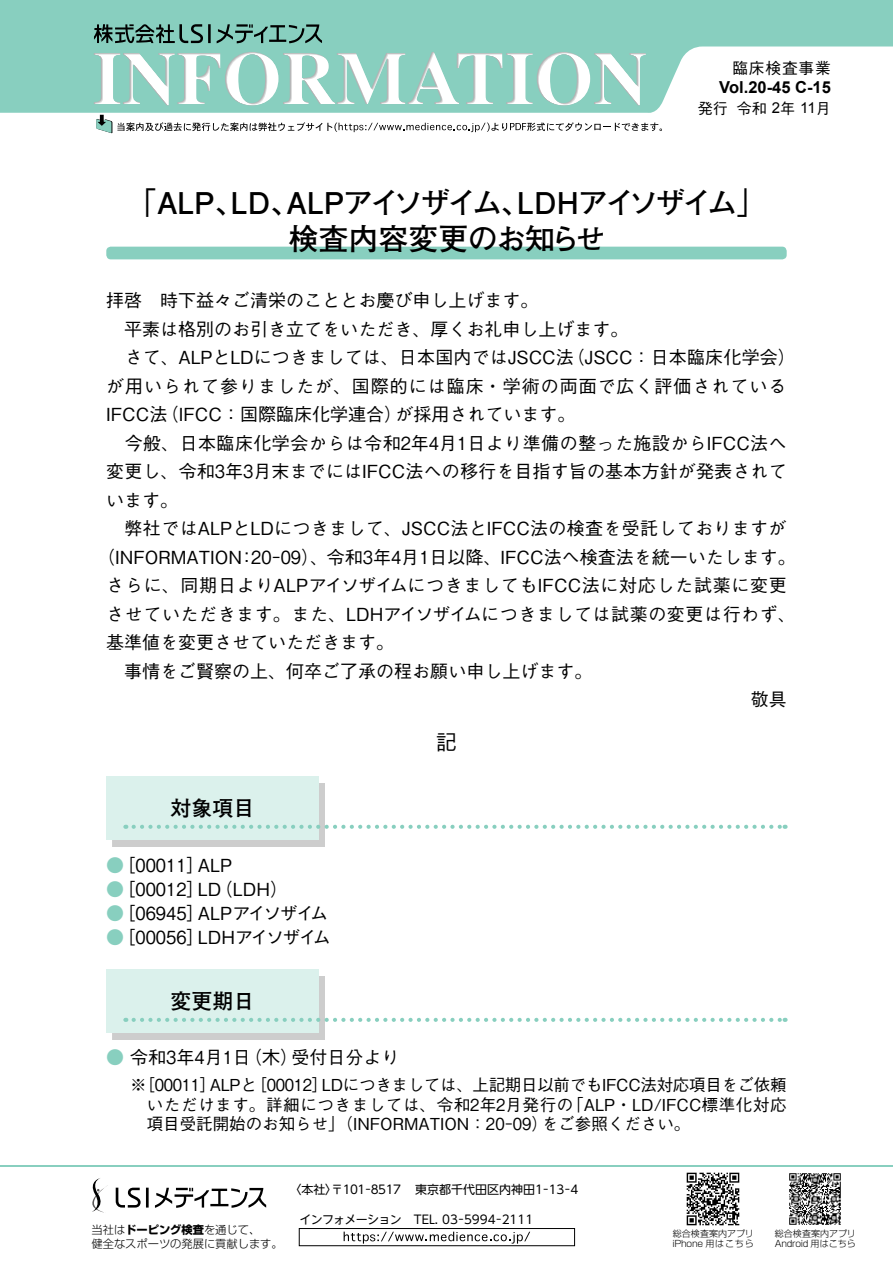
<style>
.page{position:relative;width:893px;height:1263px;background:#fff}
.page>*{position:absolute;margin:0;border:0;box-sizing:border-box;transform-origin:0 0}
.t1{font:700 30px/36px "Futo Go B101 Pro";letter-spacing:-.04em;color:#000;text-align:center}
.t2{font:700 21px "Futo Go B101 Pro";color:#000}
.t3{font:500 21px "Gothic BBB Pro";color:#000}
.t4{font:500 18px "Gothic BBB Pro";color:#000}
.t5{font:500 18px "Gothic BBB Pro";letter-spacing:.02em;color:#000}
.t6{font:500 18px "Gothic BBB Pro";letter-spacing:.025em;color:#000}
.t7{font:500 18px "Gothic BBB Pro";letter-spacing:.04em;color:#000}
.t8{font:500 18px "Gothic BBB Pro";letter-spacing:.03em;color:#000}
.t9{font:500 18px "Gothic BBB Pro";letter-spacing:.055em;color:#000}
.t10{font:500 16.5px/19.5px "Gothic BBB Pro";color:#000;text-align:justify}
.t11{font:700 16.5px "Arial";color:#000}
.t12{font:500 15.75px "Gothic BBB Pro";letter-spacing:.05em;color:#000}
.t13{font:500 15px "Gothic BBB Pro";color:#000}
.t14{font:12px "UD Shin Go NT Pro";color:#000}
.t15{font:300 11.25px/13.5px "Shin Go Pro";color:#000}
.t16{font:300 9px/10.5px "Shin Go Pro";letter-spacing:-.005em;color:#000}
.s1{font-family:"Arial";font-weight:400}
.s2{color:#88cfbf}
.s3{font-weight:700}
</style>
<div class="page">
<svg style="left:0;top:0;width:893px;height:113px;fill:#88cfbf"></svg>
<hr style="left:0;top:1165px;width:893px;height:2px;background:#88cfbf">
<img style="left:686px;top:1172px;width:54px;height:54px">
<img style="left:789px;top:1173px;width:52px;height:52px">
<div style="left:106px;top:247px;width:681px;height:12px;background:#88cfbf;border-radius:4px"></div>
<div style="left:113px;top:976px;width:212px;height:64px;background:#cdcdcd"></div>
<div style="left:106px;top:969px;width:213px;height:64px;background:#dbf1ec"></div>
<svg style="left:134px;top:1018px;width:652px;height:4px"></svg>
<svg style="left:91px;top:24px;width:571px;height:109px"></svg>
<div style="left:299px;top:1228px;width:276px;height:18px;border:1px solid #000"></div>
<svg style="left:344px;top:1231px;width:186px;height:12px"></svg>
<svg style="left:116px;top:1188px;width:150px;height:20px"></svg>
<svg style="left:92px;top:1178px;width:16px;height:35px"></svg>
<div style="left:113px;top:783px;width:212px;height:64px;background:#cdcdcd"></div>
<div style="left:106px;top:776px;width:213px;height:64px;background:#dbf1ec"></div>
<svg style="left:134px;top:825px;width:652px;height:4px"></svg>
<p class="t12" style="left:732px;top:55px;width:100px">臨床検査事業</p>
<p class="t11" style="left:719px;top:77px;width:113px">Vol.20-45 C-15</p>
<p class="t13" style="left:698px;top:96px;width:134px">発行 令和 <span class="s1">2</span>年 <span class="s1">11</span>月</p>
<h1 class="t1" style="left:126px;top:181px;width:642px">「ALP、LD、ALPアイソザイム、LDHアイソザイム」検査内容変更のお知らせ</h1>
<p class="t4" style="left:106px;top:286px;width:433px">拝啓　時下益々ご清栄のこととお慶び申し上げます。</p>
<p class="t4" style="left:106px;top:314px;width:523px">　平素は格別のお引き立てをいただき、厚くお礼申し上げます。</p>
<p class="t4" style="left:106px;top:343px;width:691px">　さて、ALPとLDにつきましては、日本国内ではJSCC法（JSCC：日本臨床化学会）</p>
<p class="t9" style="left:106px;top:371px;width:682px">が用いられて参りましたが、国際的には臨床・学術の両面で広く評価されている</p>
<p class="t4" style="left:106px;top:400px;width:471px">IFCC法（IFCC：国際臨床化学連合）が採用されています。</p>
<p class="t6" style="left:106px;top:428px;width:682px">　今般、日本臨床化学会からは令和2年4月1日より準備の整った施設からIFCC法へ</p>
<p class="t4" style="left:106px;top:457px;width:682px">変更し、令和3年3月末までにはIFCC法への移行を目指す旨の基本方針が発表されて</p>
<p class="t4" style="left:106px;top:485px;width:73px">います。</p>
<p class="t5" style="left:106px;top:514px;width:682px">　弊社ではALPとLDにつきまして、JSCC法とIFCC法の検査を受託しておりますが</p>
<p class="t4" style="left:97px;top:542px;width:700px">（INFORMATION：20－09）、令和3年4月1日以降、IFCC法へ検査法を統一いたします。</p>
<p class="t7" style="left:106px;top:571px;width:682px">さらに、同期日よりALPアイソザイムにつきましてもIFCC法に対応した試薬に変更</p>
<p class="t8" style="left:106px;top:599px;width:691px">させていただきます。また、LDHアイソザイムにつきましては試薬の変更は行わず、</p>
<p class="t4" style="left:106px;top:628px;width:289px">基準値を変更させていただきます。</p>
<p class="t4" style="left:106px;top:656px;width:487px">　事情をご賢察の上、何卒ご了承の程お願い申し上げます。</p>
<p class="t4" style="left:751px;top:685px;width:37px">敬具</p>
<p class="t3" style="left:436px;top:726px;width:22px">記</p>
<p class="t2" style="left:171px;top:792px;width:85px">対象項目</p>
<p class="t4" style="left:106px;top:850px;width:128px"><span class="s2">●</span>［00011］ALP</p>
<p class="t4" style="left:106px;top:874px;width:183px"><span class="s2">●</span>［00012］LD（LDH）</p>
<p class="t4" style="left:106px;top:898px;width:223px"><span class="s2">●</span>［06945］ALPアイソザイム</p>
<p class="t4" style="left:106px;top:922px;width:226px"><span class="s2">●</span>［00056］LDHアイソザイム</p>
<p class="t2" style="left:171px;top:985px;width:85px">変更期日</p>
<p class="t4" style="left:106px;top:1043px;width:295px"><span class="s2">●</span> 令和3年4月1日（木）受付日分より</p>
<p class="t10" style="left:147px;top:1073px;width:641px;text-indent:-16px">※ ［00011］ALPと［00012］LDにつきましては、上記期日以前でもIFCC法対応項目をご依頼いただけます。詳細につきましては、令和2年2月発行の「ALP・LD/IFCC標準化対応項目受託開始のお知らせ」（INFORMATION：20－09）をご参照ください。</p>
<p class="t15" style="left:92px;top:1222px;width:193px">当社は<span class="s3">ドーピング検査</span>を通じて、<br>健全なスポーツの発展に貢献します。</p>
<p class="t14" style="left:289px;top:1179px;width:290px">〈本社〉〒101－8517 東京都千代田区内神田1－13－4</p>
<p class="t14" style="left:299px;top:1209px;width:235px">インフォメーション TEL. 03－5994－2111</p>
<p class="t16" style="left:673px;top:1227px;width:83px">総合検査案内アプリiPhone 用はこちら</p>
<p class="t16" style="left:775px;top:1227px;width:83px">総合検査案内アプリ<br>Android 用はこちら</p>
</div>
